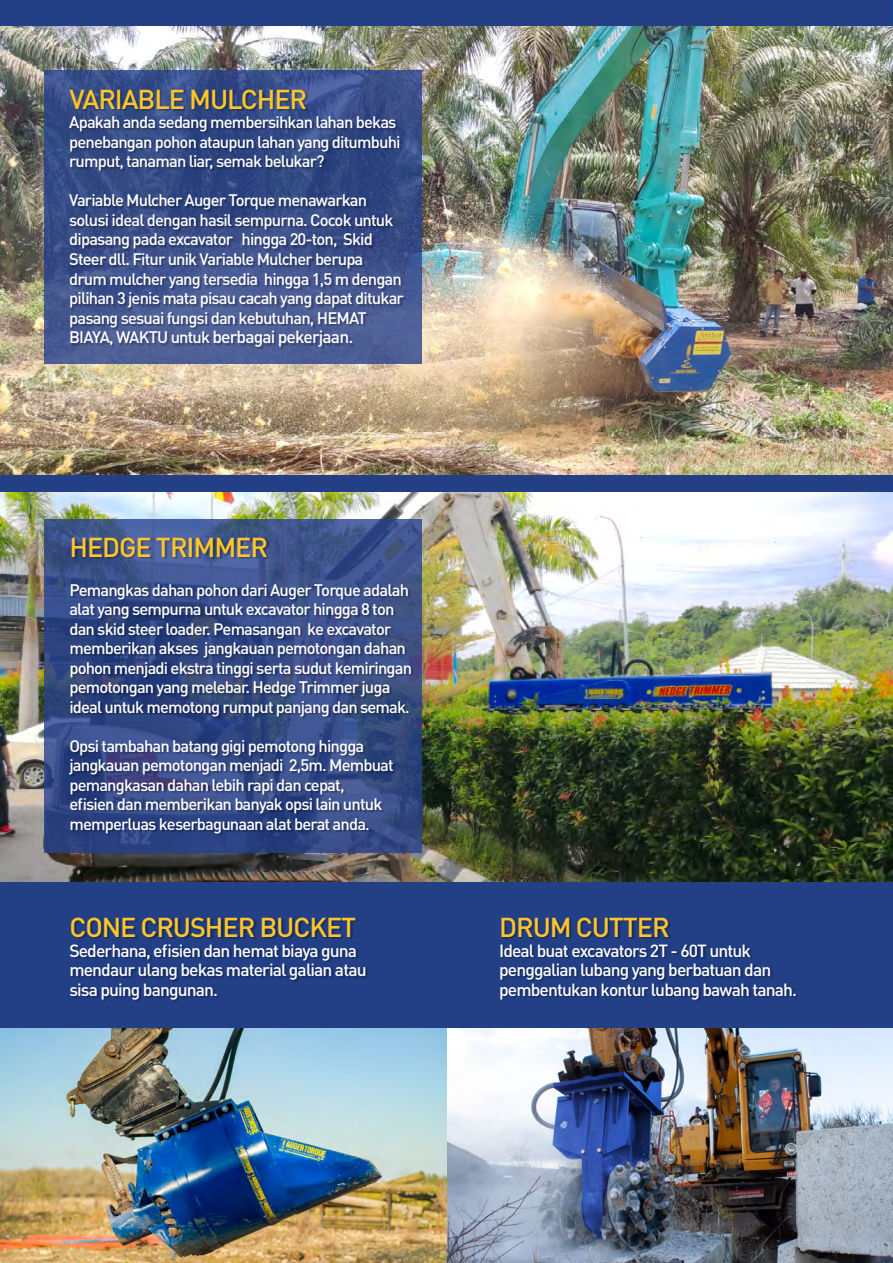
<style>
.page{position:relative;width:893px;height:1263px;background:#fff}
.page>*{position:absolute;margin:0;border:0;box-sizing:border-box;transform-origin:0 0}
.t1{font:500 27px "DIN Pro";letter-spacing:-.04em;color:#ffc629}
.t2{font:500 17.4px/19.5px "DIN Pro";letter-spacing:-.05em;color:#fff}
.t3{font:500 16.5px/19.5px "DIN Pro";letter-spacing:-.05em;color:#fff}
.s1{font-size:16.5px}
</style>
<div class="page">
<div style="left:0;top:0;width:892px;height:1263px;background:#233f86"></div>
<hr style="left:892px;top:500px;width:1px;height:245px;background:#25408f">
<img style="left:0;top:26px;width:893px;height:448px">
<img style="left:0;top:493px;width:892px;height:388px">
<svg style="left:45px;top:70px;width:377px;height:293px"></svg>
<div style="left:71px;top:90px;width:335px;height:259px;background:#000;opacity:.3"></div>
<svg style="left:45px;top:519px;width:377px;height:333px"></svg>
<div style="left:70px;top:538px;width:344px;height:298px;background:#000;opacity:.3"></div>
<img style="left:0;top:1028px;width:893px;height:235px">
<div style="left:71px;top:918px;width:297px;height:83px;background:#000;opacity:.3"></div>
<div style="left:502px;top:919px;width:296px;height:82px;background:#000;opacity:.3"></div>
<h1 class="t1" style="left:69px;top:81px;width:239px">VARIABLE MULCHER</h1>
<p class="t3" style="left:69px;top:112px;width:333px">Apakah anda sedang membersihkan lahan bekas penebangan pohon ataupun lahan yang ditumbuhi rumput, tanaman liar, semak belukar?</p>
<p class="t3" style="left:69px;top:190px;width:336px">Variable Mulcher Auger Torque menawarkan solusi ideal dengan hasil sempurna. Cocok untuk dipasang pada excavator hingga 20-ton, Skid Steer dll. Fitur unik Variable Mulcher berupa drum mulcher yang tersedia hingga 1,5 m dengan pilihan 3 jenis mata pisau cacah yang dapat ditukar pasang sesuai fungsi dan kebutuhan, HEMAT</p>
<p class="t2" style="left:69px;top:326px;width:285px"><span class="s1">BIAYA, WAKTU untuk</span> berbagai pekerjaan.</p>
<h1 class="t1" style="left:70px;top:528px;width:200px">HEDGE TRIMMER</h1>
<p class="t3" style="left:69px;top:579px;width:344px">Pemangkas dahan pohon dari Auger Torque adalah alat yang sempurna untuk excavator hingga 8 ton dan skid steer loader. Pemasangan ke excavator memberikan akses jangkauan pemotongan dahan pohon menjadi ekstra tinggi serta sudut kemiringan pemotongan yang melebar. Hedge Trimmer juga ideal untuk memotong rumput panjang dan semak.</p>
<p class="t3" style="left:69px;top:735px;width:326px">Opsi tambahan batang gigi pemotong hingga jangkauan pemotongan menjadi 2,5m. Membuat pemangkasan dahan lebih rapi dan cepat, efisien dan memberikan banyak opsi lain untuk memperluas keserbagunaan alat berat anda.</p>
<h1 class="t1" style="left:70px;top:909px;width:288px">CONE CRUSHER BUCKET</h1>
<p class="t2" style="left:69px;top:940px;width:299px">Sederhana, efisien dan hemat biaya guna mendaur ulang bekas material galian atau sisa puing bangunan.</p>
<h1 class="t1" style="left:499px;top:909px;width:172px">DRUM CUTTER</h1>
<p class="t2" style="left:499px;top:940px;width:299px">Ideal buat excavators 2T - 60T untuk penggalian lubang yang berbatuan dan pembentukan kontur lubang bawah tanah.</p>
</div>
